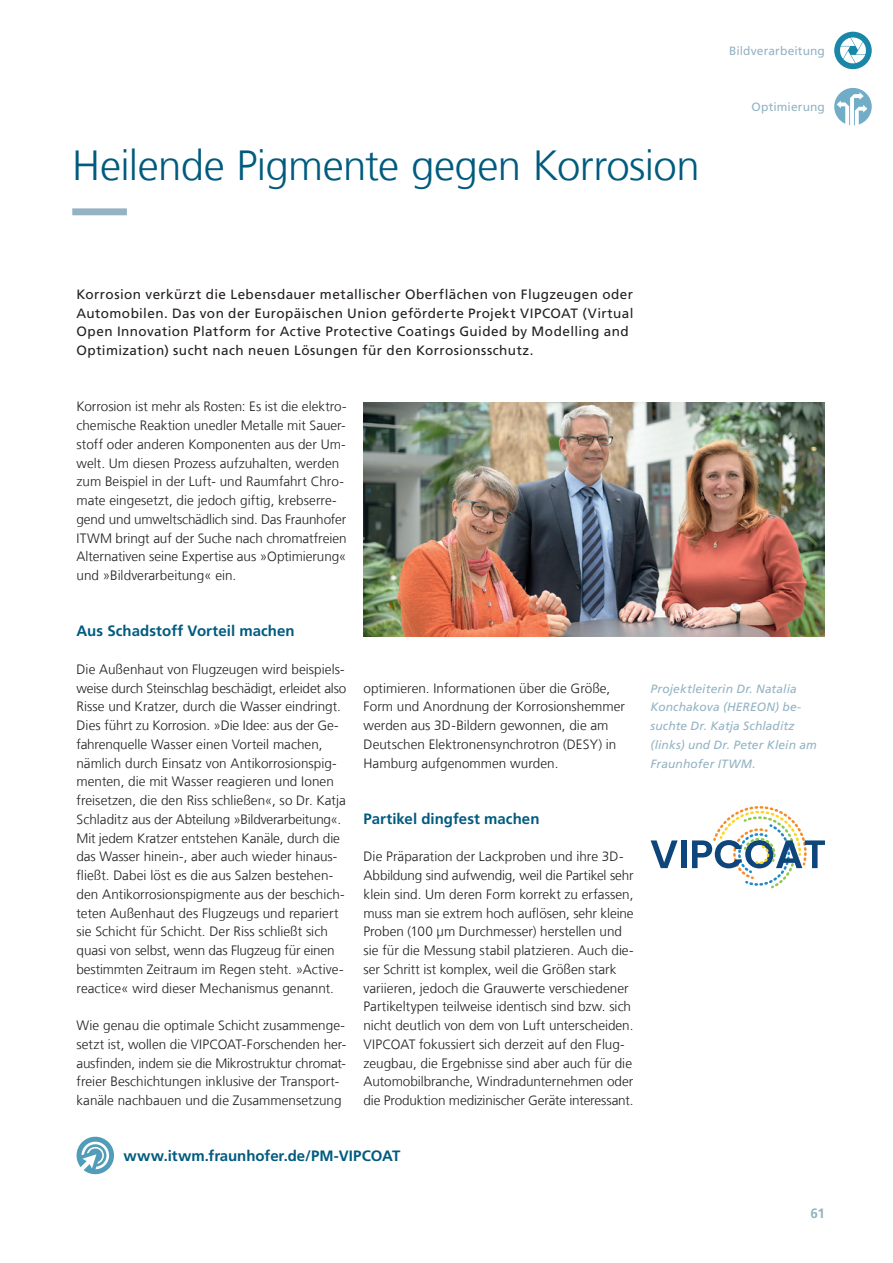
<style>
.page{position:relative;width:893px;height:1263px;background:#fff}
.page>*{position:absolute;margin:0;border:0;box-sizing:border-box;transform-origin:0 0}
.Ueberschrift_28_33_6{font:300 42px "Frutiger LT Com";letter-spacing:-.015em;color:#005b7f}
.Zwischenueberschrift{font:700 15px "Frutiger LT Com";color:#005b7f}
.Fliesstext_9_12_5_sc{font:300 13.5px/18.8px "Frutiger LT Com";color:#231f20}
.Introtext_9_12_5_sch{font:13.5px/18.8px "Frutiger LT Com";letter-spacing:.035em;color:#231f20}
.t1{font:700 13.5px "Frutiger LT Com";color:#93b3c3}
.Bildtext_Marginal_8{font:italic 12px/18.8px "Frutiger LT Com";letter-spacing:.015em;color:#93b3c3}
.Kolumne{font:12px "Frutiger LT Com";letter-spacing:.01em;color:#93b3c3}
</style>
<div class="page">
<svg style="left:834px;top:32px;width:38px;height:37px"></svg>
<img style="left:364px;top:402px;width:461px;height:234px">
<svg style="left:72px;top:208px;width:55px;height:7px"></svg>
<svg style="left:651px;top:840px;width:27px;height:28px"></svg>
<div style="left:681px;top:840px;width:5px;height:28px;background:#0e467c"></div>
<svg style="left:692px;top:806px;width:133px;height:83px"></svg>
<svg style="left:76px;top:1136px;width:38px;height:39px"></svg>
<svg style="left:834px;top:88px;width:38px;height:37px"></svg>
<p class="Kolumne" style="left:729px;top:44px;width:97px">Bildverarbeitung</p>
<p class="Ueberschrift_28_33_6" style="left:72px;top:141px;width:629px">Heilende Pigmente gegen Korrosion</p>
<p class="Introtext_9_12_5_sch" style="left:77px;top:285px;width:558px">Korrosion verkürzt die Lebensdauer metallischer Oberflächen von Flugzeugen oder Automobilen. Das von der Europäischen Union geförderte Projekt VIPCOAT (Virtual Open Innovation Platform for Active Protective Coatings Guided by Modelling and Optimization) sucht nach neuen Lösungen für den Korrosionsschutz.</p>
<p class="Fliesstext_9_12_5_sc" style="left:77px;top:397px;width:272px">Korrosion ist mehr als Rosten: Es ist die elektro&shy;chemische Reaktion unedler Metalle mit Sauer&shy;stoff oder anderen Komponenten aus der Um&shy;welt. Um diesen Prozess aufzuhalten, werden zum Beispiel in der Luft- und Raumfahrt Chro&shy;mate eingesetzt, die jedoch giftig, krebserre&shy;gend und umweltschädlich sind. Das Fraunhofer ITWM bringt auf der Suche nach chromatfreien Alternativen seine Expertise aus »Optimierung« und »Bildverarbeitung« ein.</p>
<p class="Kolumne" style="left:752px;top:100px;width:75px">Optimierung</p>
<p class="Zwischenueberschrift" style="left:77px;top:622px;width:220px">Aus Schadstoff Vorteil machen</p>
<p class="Fliesstext_9_12_5_sc" style="left:77px;top:660px;width:271px">Die Außenhaut von Flugzeugen wird beispiels&shy;weise durch Steinschlag beschädigt, erleidet also Risse und Kratzer, durch die Wasser eindringt.<br>Dies führt zu Korrosion. »Die Idee: aus der Ge&shy;fahrenquelle Wasser einen Vorteil machen, nämlich durch Einsatz von Antikorrosionspig&shy;menten, die mit Wasser reagieren und Ionen freisetzen, die den Riss schließen«, so Dr. Katja Schladitz aus der Abteilung »Bildverarbeitung«.<br>Mit jedem Kratzer entstehen Kanäle, durch die das Wasser hinein-, aber auch wieder hinaus&shy;fließt. Dabei löst es die aus Salzen bestehen&shy;den Antikorrosionspigmente aus der beschich&shy;teten Außenhaut des Flugzeugs und repariert sie Schicht für Schicht. Der Riss schließt sich quasi von selbst, wenn das Flugzeug für einen bestimmten Zeitraum im Regen steht. »Active&shy;reactice« wird dieser Mechanismus genannt.</p>
<p class="Fliesstext_9_12_5_sc" style="left:77px;top:1016px;width:271px">Wie genau die optimale Schicht zusammenge&shy;setzt ist, wollen die VIPCOAT-Forschenden her&shy;ausfinden, indem sie die Mikrostruktur chromat&shy;freier Beschichtungen inklusive der Transport&shy;kanäle nachbauen und die Zusammensetzung</p>
<p class="Fliesstext_9_12_5_sc" style="left:364px;top:679px;width:263px">optimieren. Informationen über die Größe, Form und Anordnung der Korrosionshemmer werden aus 3D-Bildern gewonnen, die am Deutschen Elektronensynchrotron (DESY) in Hamburg aufgenommen wurden.</p>
<p class="Zwischenueberschrift" style="left:364px;top:810px;width:177px">Partikel dingfest machen</p>
<p class="Fliesstext_9_12_5_sc" style="left:364px;top:847px;width:272px">Die Präparation der Lackproben und ihre 3D-Abbildung sind aufwendig, weil die Partikel sehr klein sind. Um deren Form korrekt zu erfassen, muss man sie extrem hoch auflösen, sehr kleine Proben (100 µm Durchmesser) herstellen und sie für die Messung stabil platzieren. Auch die&shy;ser Schritt ist komplex, weil die Größen stark variieren, jedoch die Grauwerte verschiedener Partikeltypen teilweise identisch sind bzw. sich nicht deutlich von dem von Luft unterscheiden.<br>VIPCOAT fokussiert sich derzeit auf den Flug&shy;zeugbau, die Ergebnisse sind aber auch für die Automobilbranche, Windradunternehmen oder die Produktion medizinischer Geräte interessant.</p>
<p class="Zwischenueberschrift" style="left:123px;top:1147px;width:279px">www.itwm.fraunhofer.de/PM-VIPCOAT</p>
<p class="Bildtext_Marginal_8" style="left:651px;top:679px;width:168px">Projektleiterin Dr. Natalia<br>Konchakova (HEREON) be&shy;suchte Dr. Katja Schladitz (links) und Dr. Peter Klein am<br>Fraunhofer ITWM.</p>
<p class="t1" style="left:810px;top:1205px;width:16px">61</p>
</div>
